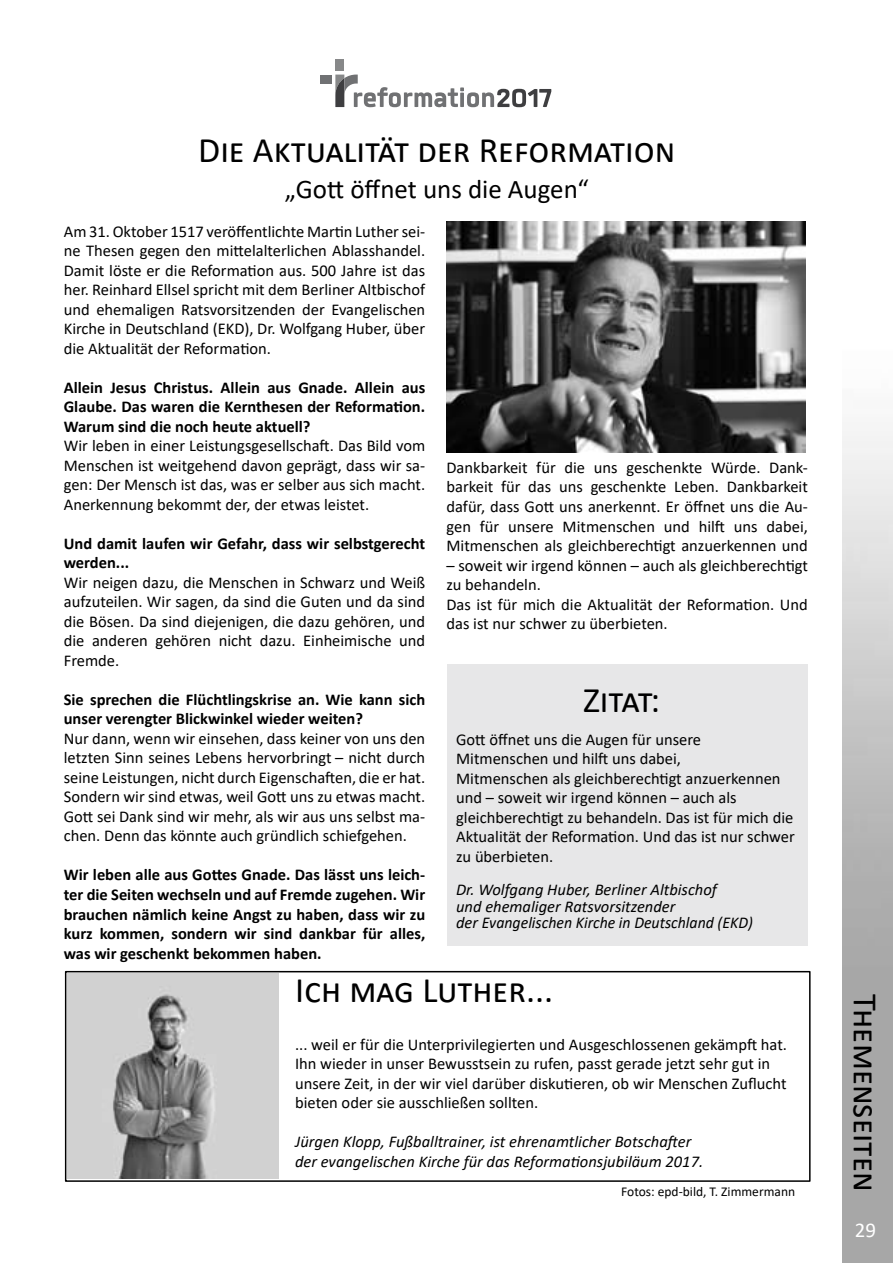
<style>
.page{position:relative;width:893px;height:1263px;background:#fff}
.page>*{position:absolute;margin:0;border:0;box-sizing:border-box;transform-origin:0 0}
.t1{font:36px "Calibri";color:#000}
.t2{font:34.5px "Calibri";color:#000}
.t3{font:27px "Calibri";color:#000}
.t4{font:21px "Calibri";color:#fff}
.t5{font:16.5px/19.5px "Calibri";color:#000;text-align:justify}
.t6{font:700 16.5px/19.5px "Calibri";color:#000;text-align:justify}
.t7{font:italic 16.5px/16.5px "Calibri";color:#000}
.t8{font:13.5px "Calibri";color:#000}
</style>
<div class="page">
<img style="left:68px;top:974px;width:211px;height:205px">
<div style="left:65px;top:971px;width:746px;height:211px;border:2px solid #000"></div>
<div style="left:335px;top:59px;width:9px;height:12px;background:#878889"></div>
<div style="left:320px;top:75px;width:12px;height:9px;background:#707173"></div>
<svg style="left:335px;top:75px;width:216px;height:32px"></svg>
<div style="left:448px;top:664px;width:360px;height:281px;background:#e7e7e8"></div>
<img style="left:446px;top:221px;width:360px;height:231px">
<h1 class="t1" style="left:198px;top:125px;width:479px">Die Aktualität der Reformation</h1>
<h3 class="t3" style="left:285px;top:170px;width:305px">„Gott öffnet uns die Augen“</h3>
<p class="t5" style="left:64px;top:221px;width:363px">Am 31. Oktober 1517 veröffentlichte Martin Luther sei&shy;ne Thesen gegen den mittelalterlichen Ablasshandel.<br>Damit löste er die Reformation aus. 500 Jahre ist das her. Reinhard Ellsel spricht mit dem Berliner Altbischof und ehemaligen Ratsvorsitzenden der Evangelischen Kirche in Deutschland (EKD), Dr. Wolfgang Huber, über die Aktualität der Reformation.</p>
<p class="t6" style="left:64px;top:377px;width:363px">Allein Jesus Christus. Allein aus Gnade. Allein aus Glaube. Das waren die Kernthesen der Reformation.<br>Warum sind die noch heute aktuell?</p>
<p class="t5" style="left:64px;top:436px;width:363px">Wir leben in einer Leistungsgesellschaft. Das Bild vom Menschen ist weitgehend davon geprägt, dass wir sa&shy;gen: Der Mensch ist das, was er selber aus sich macht.<br>Anerkennung bekommt der, der etwas leistet.</p>
<p class="t6" style="left:64px;top:533px;width:363px">Und damit laufen wir Gefahr, dass wir selbstgerecht werden...</p>
<p class="t5" style="left:64px;top:572px;width:363px">Wir neigen dazu, die Menschen in Schwarz und Weiß aufzuteilen. Wir sagen, da sind die Guten und da sind die Bösen. Da sind diejenigen, die dazu gehören, und die anderen gehören nicht dazu. Einheimische und Fremde.</p>
<p class="t6" style="left:64px;top:689px;width:363px">Sie sprechen die Flüchtlingskrise an. Wie kann sich unser verengter Blickwinkel wieder weiten?</p>
<p class="t5" style="left:64px;top:728px;width:363px">Nur dann, wenn wir einsehen, dass keiner von uns den letzten Sinn seines Lebens hervorbringt – nicht durch seine Leistungen, nicht durch Eigenschaften, die er hat.<br>Sondern wir sind etwas, weil Gott uns zu etwas macht.<br>Gott sei Dank sind wir mehr, als wir aus uns selbst ma&shy;chen. Denn das könnte auch gründlich schiefgehen.</p>
<p class="t6" style="left:64px;top:865px;width:363px">Wir leben alle aus Gottes Gnade. Das lässt uns leich&shy;ter die Seiten wechseln und auf Fremde zugehen. Wir brauchen nämlich keine Angst zu haben, dass wir zu kurz kommen, sondern wir sind dankbar für alles, was wir geschenkt bekommen haben.</p>
<p class="t5" style="left:446px;top:457px;width:363px">Dankbarkeit für die uns geschenkte Würde. Dank&shy;barkeit für das uns geschenkte Leben. Dankbarkeit dafür, dass Gott uns anerkennt. Er öffnet uns die Au&shy;gen für unsere Mitmenschen und hilft uns dabei, Mitmenschen als gleichberechtigt anzuerkennen und</p>
<p class="t5" style="left:446px;top:555px;width:363px;text-align:left">– soweit wir irgend können – auch als gleichberechtigt zu behandeln.<br>Das ist für mich die Aktualität der Reformation. Und das ist nur schwer zu überbieten.</p>
<h1 class="t1" style="left:583px;top:675px;width:78px">Zitat:</h1>
<p class="t5" style="left:456px;top:729px;width:340px;text-align:left">Gott öffnet uns die Augen für unsere Mitmenschen und hilft uns dabei,<br>Mitmenschen als gleich- berechtigt anzuerkennen und – soweit wir irgend können – auch als gleichberechtigt zu behandeln. Das ist für mich die Aktualität der Reformation. Und das ist nur schwer zu überbieten.</p>
<p class="t7" style="left:456px;top:881px;width:298px">Dr. Wolfgang Huber, Berliner Altbischof<br>und ehemaliger Ratsvorsitzender<br>der Evangelischen Kirche in Deutschland (EKD)</p>
<h1 class="t1" style="left:295px;top:965px;width:260px">Ich mag Luther...</h1>
<p class="t5" style="left:295px;top:1034px;width:493px;text-align:left">... weil er für die Unterprivilegierten und Ausgeschlossenen gekämpft hat.<br>Ihn wieder in unser Bewusstsein zu rufen, passt gerade jetzt sehr gut in unsere Zeit, in der wir viel darüber diskutieren, ob wir Menschen Zuflucht bieten oder sie ausschließen sollten.</p>
<p class="t7" style="left:295px;top:1131px;width:410px;line-height:19.5px">Jürgen Klopp, Fußballtrainer, ist ehrenamtlicher Botschafter der evangelischen Kirche für das Reformationsjubiläum 2017.</p>
<p class="t8" style="left:621px;top:1182px;width:175px">Fotos: epd-bild, T. Zimmermann</p>
<h2 class="t2" style="left:889px;top:994px;width:199px;rotate:90deg">Themenseiten</h2>
<p class="t4" style="left:855px;top:1215px;width:23px">29</p>
</div>
